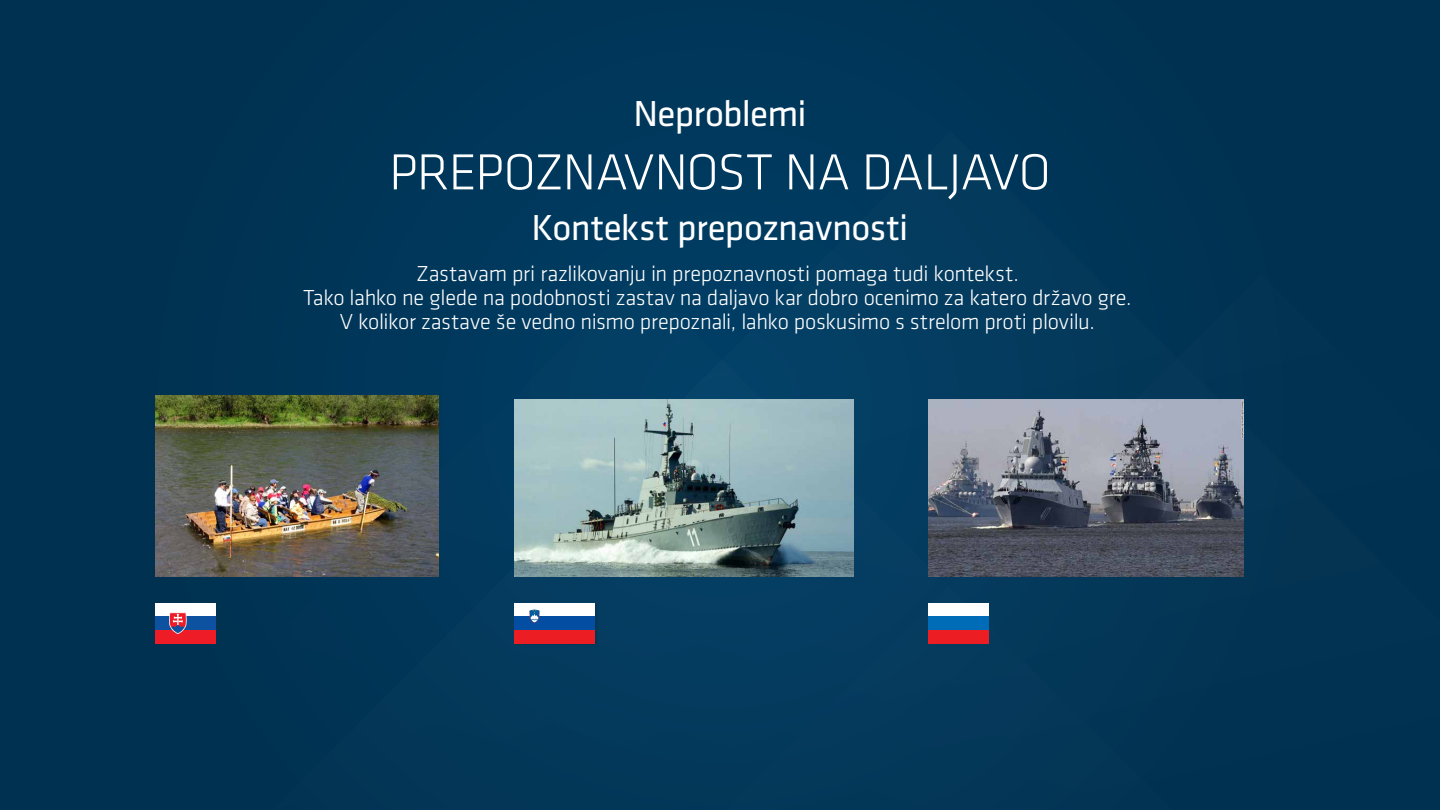
<style>
.page{position:relative;width:1440px;height:810px;background:#003150}
.page>*{position:absolute;margin:0;border:0;box-sizing:border-box;transform-origin:0 0}
.t1{font:300 52.5px "Klavika";letter-spacing:-.015em;color:#fff}
.t2{font:37.5px "Klavika";letter-spacing:-.02em;color:#fff}
.t3{font:300 22.5px/24px "Klavika";letter-spacing:-.015em;color:#fff;text-align:center}
</style>
<div class="page">
<div style="left:545px;top:79px;width:351px;height:52px;background:#00385b"></div>
<div style="left:422px;top:131px;width:656px;height:143px;background:#00395d"></div>
<svg style="left:155px;top:274px;width:1089px;height:511px;fill:#03395b"></svg>
<img style="left:155px;top:395px;width:284px;height:181px">
<div style="left:155px;top:603px;width:61px;height:14px;background:#fff"></div>
<div style="left:155px;top:630px;width:61px;height:13px;background:#ed1c26"></div>
<div style="left:155px;top:617px;width:61px;height:13px;background:#0d51a1"></div>
<svg style="left:168px;top:612px;width:19px;height:22px"></svg>
<img style="left:514px;top:399px;width:339px;height:177px">
<img style="left:928px;top:399px;width:316px;height:177px">
<div style="left:928px;top:603px;width:61px;height:13px;background:#fff"></div>
<div style="left:928px;top:616px;width:61px;height:14px;background:#006bb6"></div>
<div style="left:928px;top:630px;width:61px;height:13px;background:#ed1d24"></div>
<div style="left:515px;top:603px;width:83px;height:43px;background:#000;opacity:.1"></div>
<div style="left:514px;top:603px;width:81px;height:13px;background:#fff"></div>
<div style="left:514px;top:616px;width:81px;height:14px;background:#034ea2"></div>
<div style="left:514px;top:630px;width:81px;height:13px;background:#ed1d24"></div>
<svg style="left:529px;top:610px;width:11px;height:13px"></svg>
<h2 class="t2" style="left:633px;top:94px;width:175px">Neproblemi</h2>
<h1 class="t1" style="left:389px;top:143px;width:663px">PREPOZNAVNOST NA DALJAVO</h1>
<h2 class="t2" style="left:532px;top:207px;width:378px">Kontekst prepoznavnosti</h2>
<p class="t3" style="left:303px;top:261px;width:830px">Zastavam pri razlikovanju in prepoznavnosti pomaga tudi kontekst.<br>Tako lahko ne glede na podobnosti zastav na daljavo kar dobro ocenimo za katero državo gre.<br>V kolikor zastave še vedno nismo prepoznali, lahko poskusimo s strelom proti plovilu.</p>
</div>
